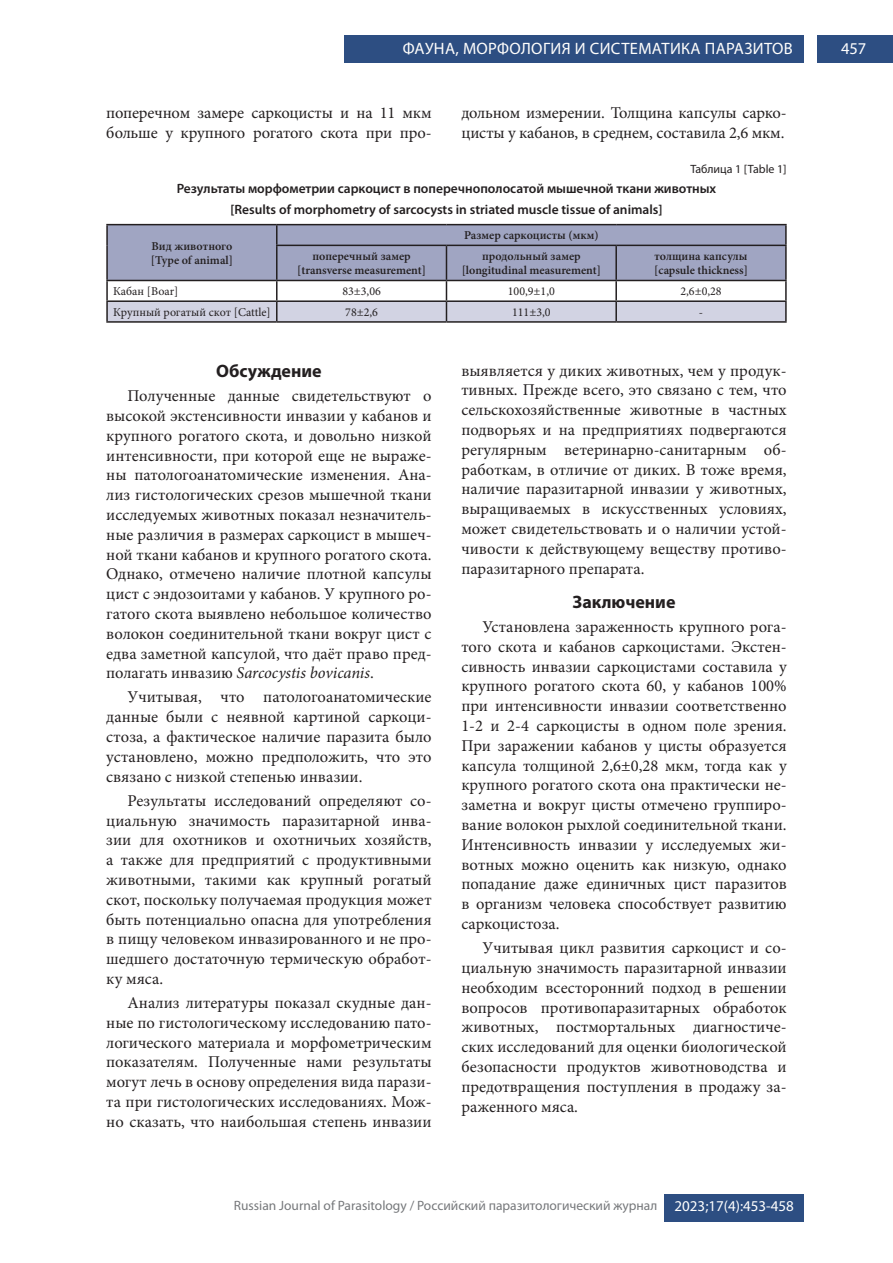
<style>
.page{position:relative;width:893px;height:1263px;background:#fff}
.page>*{position:absolute;margin:0;border:0;box-sizing:border-box;transform-origin:0 0}
.подзаголовок{font:700 18px "Myriad Pro";color:#231f20}
.основной_текст{font:16.5px/19.8px "Minion Pro";color:#231f20;text-align:justify}
.колонтитул{font:16.5px "Myriad Pro";letter-spacing:.02em;color:#fffefc}
.t1{font:16.5px "Myriad Pro";color:#fff}
.колонтитул1{font:15px "Myriad Pro";color:#fff}
.рис{font:600 13.5px "Myriad Pro";color:#231f20}
.t2{font:13.5px "Myriad Pro";color:#76787b}
.текст_таблицы{font:600 12px/14.4px "Minion Pro";color:#231f20}
.текст_таблицы-2{font:12px "Minion Pro";color:#231f20}
.таблица{font:12px "Myriad Pro";color:#231f20}
.s1{font-style:italic}
</style>
<div class="page">
<div style="left:817px;top:36px;width:76px;height:27px;background:#2d4e82"></div>
<div style="left:344px;top:36px;width:459px;height:27px;background:#2d4e82"></div>
<div style="left:664px;top:1194px;width:139px;height:27px;background:#2d4e82"></div>
<hr style="left:106px;top:224px;width:171px;height:1px;background:#231f20">
<hr style="left:277px;top:224px;width:169px;height:1px;background:#231f20">
<hr style="left:446px;top:224px;width:170px;height:1px;background:#231f20">
<hr style="left:616px;top:224px;width:171px;height:1px;background:#231f20">
<svg style="left:106px;top:225px;width:681px;height:96px"></svg>
<hr style="left:106px;top:321px;width:171px;height:2px;background:#231f20">
<hr style="left:277px;top:321px;width:169px;height:2px;background:#231f20">
<hr style="left:446px;top:321px;width:170px;height:2px;background:#231f20">
<hr style="left:616px;top:321px;width:171px;height:2px;background:#231f20">
<p class="колонтитул" style="left:403px;top:39px;width:391px">ФАУНА, МОРФОЛОГИЯ И СИСТЕМАТИКА ПАРАЗИТОВ</p>
<p class="основной_текст" style="left:106px;top:103px;width:327px">поперечном замере саркоцисты и на 11 мкм больше у крупного рогатого скота при про-</p>
<p class="основной_текст" style="left:461px;top:103px;width:327px">дольном измерении. Толщина капсулы сарко&shy;цисты у кабанов, в среднем, составила 2,6 мкм.</p>
<p class="таблица" style="left:690px;top:161px;width:98px">Таблица 1 [Table 1]</p>
<p class="рис" style="left:177px;top:180px;width:541px">Результаты морфометрии саркоцист в поперечнополосатой мышечной ткани животных</p>
<p class="рис" style="left:230px;top:200px;width:434px">[Results of morphometry of sarcocysts in striated muscle tissue of animals]</p>
<p class="текст_таблицы" style="left:151px;top:239px;width:84px">Вид животного [Type of animal]</p>
<p class="текст_таблицы" style="left:464px;top:228px;width:136px">Размер саркоцисты (мкм)</p>
<p class="текст_таблицы" style="left:297px;top:249px;width:130px;text-align:center">поперечный замер [transverse measurement]</p>
<p class="текст_таблицы" style="left:462px;top:249px;width:141px;text-align:center">продольный замер [longitudinal measurement]</p>
<p class="текст_таблицы" style="left:654px;top:249px;width:95px">толщина капсулы [capsule thickness]</p>
<p class="текст_таблицы-2" style="left:113px;top:283px;width:67px">Кабан [Boar]</p>
<p class="текст_таблицы-2" style="left:342px;top:283px;width:40px">83±3,06</p>
<p class="текст_таблицы-2" style="left:508px;top:283px;width:48px">100,9±1,0</p>
<p class="текст_таблицы-2" style="left:680px;top:283px;width:43px">2,6±0,28</p>
<p class="текст_таблицы-2" style="left:113px;top:304px;width:159px">Крупный рогатый скот [Cattle]</p>
<p class="текст_таблицы-2" style="left:345px;top:304px;width:34px">78±2,6</p>
<p class="текст_таблицы-2" style="left:512px;top:304px;width:40px">111±3,0</p>
<p class="текст_таблицы-2" style="left:699px;top:304px;width:6px">-</p>
<p class="подзаголовок" style="left:216px;top:359px;width:107px">Обсуждение</p>
<p class="основной_текст" style="left:106px;top:386px;width:327px;text-indent:21px">Полученные данные свидетельствуют о высокой экстенсивности инвазии у кабанов и крупного рогатого скота, и довольно низкой интенсивности, при которой еще не выраже&shy;ны патологоанатомические изменения. Ана&shy;лиз гистологических срезов мышечной ткани исследуемых животных показал незначитель&shy;ные различия в размерах саркоцист в мышеч&shy;ной ткани кабанов и крупного рогатого скота.<br>Однако, отмечено наличие плотной капсулы цист с эндозоитами у кабанов. У крупного ро&shy;гатого скота выявлено небольшое количество волокон соединительной ткани вокруг цист с едва заметной капсулой, что даёт право пред&shy;полагать инвазию <span class="s1">Sarcocystis bovicanis</span>.</p>
<p class="основной_текст" style="left:106px;top:687px;width:327px;text-indent:21px">Учитывая, что патологоанатомические данные были с неявной картиной саркоци&shy;стоза, а фактическое наличие паразита было установлено, можно предположить, что это связано с низкой степенью инвазии.</p>
<p class="основной_текст" style="left:106px;top:791px;width:327px;text-indent:21px">Результаты исследований определяют со&shy;циальную значимость паразитарной инва&shy;зии для охотников и охотничьих хозяйств, а также для предприятий с продуктивными животными, такими как крупный рогатый скот, поскольку получаемая продукция может быть потенциально опасна для употребления в пищу человеком инвазированного и не про&shy;шедшего достаточную термическую обработ&shy;ку мяса.</p>
<p class="основной_текст" style="left:106px;top:993px;width:327px;text-indent:21px">Анализ литературы показал скудные дан&shy;ные по гистологическому исследованию пато&shy;логического материала и морфометрическим показателям. Полученные нами результаты могут лечь в основу определения вида парази&shy;та при гистологических исследованиях. Мож&shy;но сказать, что наибольшая степень инвазии</p>
<p class="основной_текст" style="left:461px;top:360px;width:327px">выявляется у диких животных, чем у продук&shy;тивных. Прежде всего, это связано с тем, что сельскохозяйственные животные в частных подворьях и на предприятиях подвергаются регулярным ветеринарно-санитарным об&shy;работкам, в отличие от диких. В тоже время, наличие паразитарной инвазии у животных, выращиваемых в искусственных условиях, может свидетельствовать и о наличии устой&shy;чивости к действующему веществу противо&shy;паразитарного препарата.</p>
<p class="подзаголовок" style="left:572px;top:590px;width:105px">Заключение</p>
<p class="основной_текст" style="left:461px;top:617px;width:327px;text-indent:21px">Установлена зараженность крупного рога&shy;того скота и кабанов саркоцистами. Экстен&shy;сивность инвазии саркоцистами составила у крупного рогатого скота 60, у кабанов 100% при интенсивности инвазии соответственно 1-2 и 2-4 саркоцисты в одном поле зрения.<br>При заражении кабанов у цисты образуется капсула толщиной 2,6±0,28 мкм, тогда как у крупного рогатого скота она практически не&shy;заметна и вокруг цисты отмечено группиро&shy;вание волокон рыхлой соединительной ткани.<br>Интенсивность инвазии у исследуемых жи&shy;вотных можно оценить как низкую, однако попадание даже единичных цист паразитов в организм человека способствует развитию саркоцистоза.</p>
<p class="основной_текст" style="left:461px;top:938px;width:327px;text-indent:21px">Учитывая цикл развития саркоцист и со&shy;циальную значимость паразитарной инвазии необходим всесторонний подход в решении вопросов противопаразитарных обработок животных, постмортальных диагностиче&shy;ских исследований для оценки биологической безопасности продуктов животноводства и предотвращения поступления в продажу за&shy;раженного мяса.</p>
<p class="t2" style="left:234px;top:1197px;width:425px">Russian Journal of Parasitology / Российский паразитологический журнал</p>
<p class="колонтитул1" style="left:675px;top:1197px;width:121px">2023;17(4):453-458</p>
<p class="t1" style="left:841px;top:39px;width:27px">457</p>
</div>
